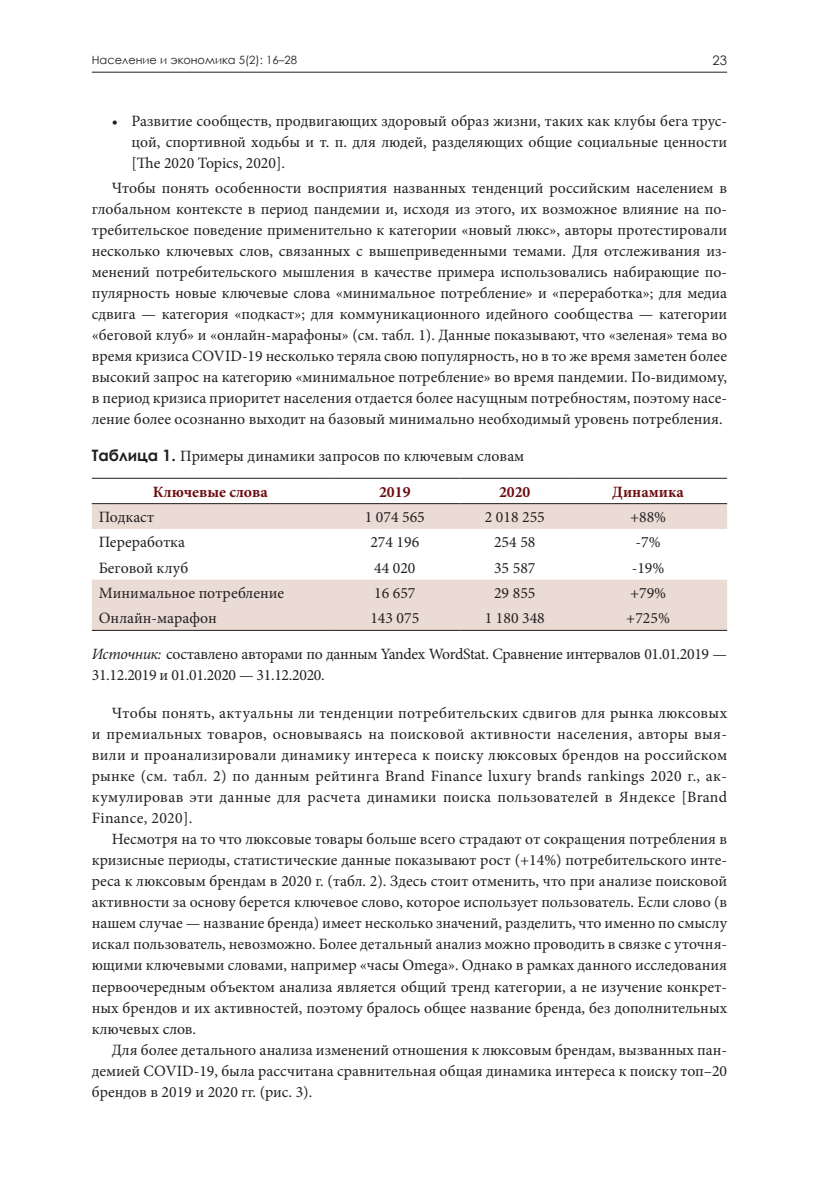
<style>
.page{position:relative;width:819px;height:1191px;background:#fff}
.page>*{position:absolute;margin:0;border:0;box-sizing:border-box;transform-origin:0 0}
.Body_text{font:15.75px/21px "Minion Pro";color:#231f20;text-align:justify}
.Table-text{font:15.75px "Minion Pro";color:#231f20}
.Table-foot{font:15.75px/21px "Minion Pro";letter-spacing:-.02em;color:#231f20}
.TAB_Caption{font:15.75px "Minion Pro";color:#231f20}
.Table-text-header{font:700 15.75px "Minion Pro";color:#6e0d11}
.t1{font:13.12px "Century Gothic";color:#231f20}
.t2{font:11.38px "Century Gothic";color:#231f20}
.s1{font-family:"Century Gothic";font-weight:700}
.s2{font-style:italic}
</style>
<div class="page">
<hr style="left:92px;top:72px;width:635px;height:1px;background:#231f20">
<svg style="left:92px;top:504px;width:635px;height:126px;fill:#eadbd5"></svg>
<hr style="left:92px;top:478px;width:237px;height:1px;background:#231f20">
<hr style="left:329px;top:478px;width:131px;height:1px;background:#231f20">
<hr style="left:460px;top:478px;width:109px;height:1px;background:#231f20">
<hr style="left:569px;top:478px;width:158px;height:1px;background:#231f20">
<hr style="left:92px;top:503px;width:237px;height:1px;background:#231f20">
<hr style="left:329px;top:503px;width:131px;height:1px;background:#231f20">
<hr style="left:460px;top:503px;width:109px;height:1px;background:#231f20">
<hr style="left:569px;top:503px;width:158px;height:1px;background:#231f20">
<hr style="left:92px;top:630px;width:237px;height:1px;background:#231f20">
<hr style="left:329px;top:630px;width:131px;height:1px;background:#231f20">
<hr style="left:460px;top:630px;width:109px;height:1px;background:#231f20">
<hr style="left:569px;top:630px;width:158px;height:1px;background:#231f20">
<p class="t2" style="left:92px;top:51px;width:207px">Население и экономика 5(2): 16–28</p>
<p class="t1" style="left:712px;top:51px;width:16px">23</p>
<p class="Body_text" style="left:131px;top:110px;width:597px;text-indent:-20px">• Развитие сообществ, продвигающих здоровый образ жизни, таких как клубы бега трус&shy;цой, спортивной ходьбы и т. п. для людей, разделяющих общие социальные ценности [The 2020 Topics, 2020].</p>
<p class="Body_text" style="left:92px;top:178px;width:637px;text-indent:20px">Чтобы понять особенности восприятия названных тенденций российским населением в глобальном контексте в период пандемии и, исходя из этого, их возможное влияние на по&shy;требительское поведение применительно к категории «новый люкс», авторы протестировали несколько ключевых слов, связанных с вышеприведенными темами. Для отслеживания из&shy;менений потребительского мышления в качестве примера использовались набирающие по&shy;пулярность новые ключевые слова «минимальное потребление» и «переработка»; для медиа сдвига — категория «подкаст»; для коммуникационного идейного сообщества — категории «беговой клуб» и «онлайн-марафоны» (см. табл. 1). Данные показывают, что «зеленая» тема во время кризиса COVID-19 несколько теряла свою популярность, но в то же время заметен более высокий запрос на категорию «минимальное потребление» во время пандемии. По-видимому, в период кризиса приоритет населения отдается более насущным потребностям, поэтому насе&shy;ление более осознанно выходит на базовый минимально необходимый уровень потребления.</p>
<p class="TAB_Caption" style="left:92px;top:445px;width:434px"><span class="s1">Таблица 1.</span> Примеры динамики запросов по ключевым словам</p>
<p class="Table-text-header" style="left:153px;top:480px;width:116px">Ключевые слова</p>
<p class="Table-text-header" style="left:379px;top:480px;width:33px">2019</p>
<p class="Table-text-header" style="left:499px;top:480px;width:33px">2020</p>
<p class="Table-text-header" style="left:612px;top:480px;width:73px">Динамика</p>
<p class="Table-text" style="left:99px;top:506px;width:57px">Подкаст</p>
<p class="Table-text" style="left:365px;top:506px;width:62px">1 074 565</p>
<p class="Table-text" style="left:484px;top:506px;width:62px">2 018 255</p>
<p class="Table-text" style="left:630px;top:506px;width:38px">+88%</p>
<p class="Table-text" style="left:99px;top:532px;width:88px">Переработка</p>
<p class="Table-text" style="left:370px;top:532px;width:50px">274 196</p>
<p class="Table-text" style="left:494px;top:532px;width:43px">254 58</p>
<p class="Table-text" style="left:635px;top:532px;width:27px">-7%</p>
<p class="Table-text" style="left:99px;top:557px;width:91px">Беговой клуб</p>
<p class="Table-text" style="left:374px;top:557px;width:43px">44 020</p>
<p class="Table-text" style="left:494px;top:557px;width:43px">35 587</p>
<p class="Table-text" style="left:631px;top:557px;width:34px">-19%</p>
<p class="Table-text" style="left:99px;top:582px;width:187px">Минимальное потребление</p>
<p class="Table-text" style="left:374px;top:582px;width:43px">16 657</p>
<p class="Table-text" style="left:494px;top:582px;width:43px">29 855</p>
<p class="Table-text" style="left:630px;top:582px;width:38px">+79%</p>
<p class="Table-text" style="left:99px;top:608px;width:119px">Онлайн-марафон</p>
<p class="Table-text" style="left:370px;top:608px;width:50px">143 075</p>
<p class="Table-text" style="left:484px;top:608px;width:62px">1 180 348</p>
<p class="Table-text" style="left:626px;top:608px;width:45px">+725%</p>
<p class="Table-foot" style="left:92px;top:643px;width:636px"><span class="s2">Источник:</span> составлено авторами по данным Yandex WordStat. Сравнение интервалов 01.01.2019 —<br>31.12.2019 и 01.01.2020 — 31.12.2020.</p>
<p class="Body_text" style="left:92px;top:703px;width:636px;text-indent:20px">Чтобы понять, актуальны ли тенденции потребительских сдвигов для рынка люксовых и премиальных товаров, основываясь на поисковой активности населения, авторы выя&shy;вили и проанализировали динамику интереса к поиску люксовых брендов на российском рынке (см. табл. 2) по данным рейтинга Brand Finance luxury brands rankings 2020 г., ак&shy;кумулировав эти данные для расчета динамики поиска пользователей в Яндексе [Brand Finance, 2020].</p>
<p class="Body_text" style="left:92px;top:829px;width:636px;text-indent:20px">Несмотря на то что люксовые товары больше всего страдают от сокращения потребления в кризисные периоды, статистические данные показывают рост (+14%) потребительского инте&shy;реса к люксовым брендам в 2020 г. (табл. 2). Здесь стоит отменить, что при анализе поисковой активности за основу берется ключевое слово, которое использует пользователь. Если слово (в нашем случае — название бренда) имеет несколько значений, разделить, что именно по смыслу искал пользователь, невозможно. Более детальный анализ можно проводить в связке с уточня&shy;ющими ключевыми словами, например «часы Omega». Однако в рамках данного исследования первоочередным объектом анализа является общий тренд категории, а не изучение конкрет&shy;ных брендов и их активностей, поэтому бралось общее название бренда, без дополнительных ключевых слов.</p>
<p class="Body_text" style="left:92px;top:1039px;width:636px;text-indent:20px">Для более детального анализа изменений отношения к люксовым брендам, вызванных пан&shy;демией COVID-19, была рассчитана сравнительная общая динамика интереса к поиску топ–20 брендов в 2019 и 2020 гг. (рис. 3).</p>
</div>
